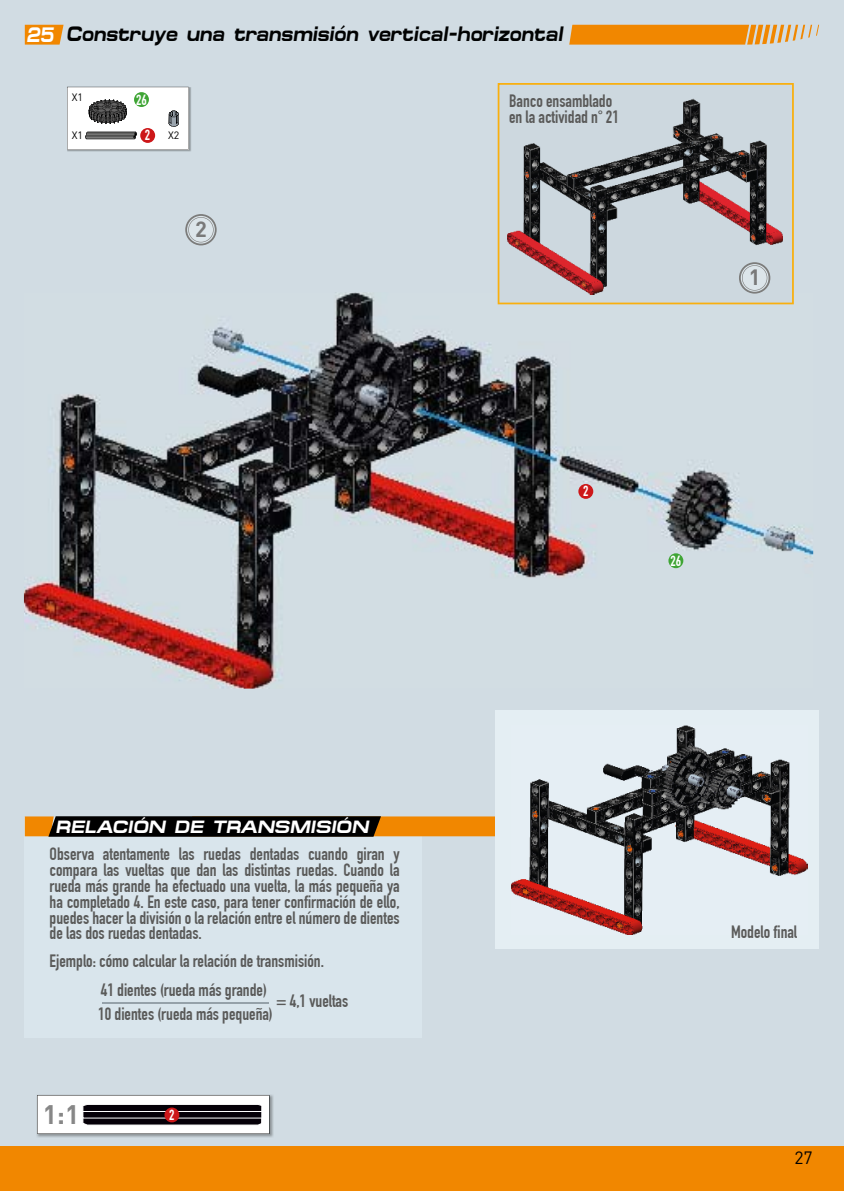
<style>
.page{position:relative;width:844px;height:1191px;background:#fff}
.page>*{position:absolute;margin:0;border:0;box-sizing:border-box;transform-origin:0 0}
.t1{font:26.25px "DIN Bold";color:#878787}
.t2{font:21.7px "DIN Bold";color:#797979}
.t3{font:italic 700 21px "Micro Extended";color:#010202;scale:.8 1}
.t4{font:italic 700 17.85px "Micro Extended";color:#fff;scale:.94 1}
.t5{font:700 17.5px/15.8px "DIN Condensed";color:#5a5a59;text-align:justify}
.t6{font:17.5px "DIN";color:#000}
.t7{font:700 14.35px "DIN Condensed";color:#fff}
.t8{font:10.5px "DIN";color:#000}
.s1{color:#fff}
</style>
<div class="page">
<div style="left:0;top:0;width:843px;height:1191px;background:#d1dce3"></div>
<div style="left:0;top:1146px;width:843px;height:45px;background:#f18700"></div>
<div style="left:25px;top:817px;width:397px;height:220px;background:#d9e5ec"></div>
<svg style="left:25px;top:816px;width:470px;height:20px;background:#4c2c03"></svg>
<svg style="left:25px;top:24px;width:794px;height:21px"></svg>
<img style="left:24px;top:292px;width:789px;height:396px">
<div style="left:495px;top:709px;width:324px;height:239px;background:#e4eef3"></div>
<img style="left:511px;top:725px;width:295px;height:209px">
<svg style="left:185px;top:214px;width:31px;height:31px"></svg>
<div style="left:578px;top:484px;width:15px;height:15px;background:#cd1719;border-radius:50%"></div>
<img style="left:37px;top:1095px;width:236px;height:42px">
<svg style="left:37px;top:1095px;width:232px;height:39px;background:#a4a2a5"></svg>
<div style="left:164px;top:1107px;width:15px;height:15px;background:#cd1719;border-radius:50%"></div>
<div style="left:668px;top:553px;width:15px;height:15px;background:#3fa535;border-radius:50%"></div>
<hr style="left:103px;top:1001px;width:166px;height:2px;background:#95a1a9">
<svg style="left:497px;top:83px;width:296px;height:221px"></svg>
<svg style="left:738px;top:262px;width:32px;height:32px"></svg>
<img style="left:67px;top:87px;width:124px;height:65px">
<svg style="left:67px;top:87px;width:122px;height:62px;background:#d7d5d2"></svg>
<p class="t3" style="left:27px;top:27px;width:671px"><span class="s1">25</span> Construye una transmisión vertical-horizontal</p>
<p class="t8" style="left:72px;top:91px;width:13px">X1</p>
<p class="t8" style="left:72px;top:129px;width:13px">X1</p>
<p class="t7" style="left:145px;top:130px;width:7px">2</p>
<p class="t7" style="left:136px;top:94px;width:12px">26</p>
<p class="t8" style="left:168px;top:129px;width:13px">X2</p>
<p class="t2" style="left:195px;top:215px;width:13px">2</p>
<p class="t5" style="left:509px;top:96px;width:111px">Banco ensamblado en la actividad n° 21</p>
<p class="t2" style="left:748px;top:263px;width:13px">1</p>
<p class="t7" style="left:583px;top:486px;width:7px">2</p>
<p class="t7" style="left:670px;top:555px;width:12px">26</p>
<p class="t4" style="left:55px;top:820px;width:334px">RELACIÓN DE TRANSMISIÓN</p>
<p class="t5" style="left:50px;top:849px;width:351px">Observa atentamente las ruedas dentadas cuando giran y compara las vueltas que dan las distintas ruedas. Cuando la rueda más grande ha efectuado una vuelta, la más pequeña ya ha completado 4. En este caso, para tener confirmación de ello, puedes hacer la división o la relación entre el número de dientes de las dos ruedas dentadas.</p>
<p class="t5" style="left:50px;top:949px;width:276px;line-height:28.2px;text-align:center">Ejemplo: cómo calcular la relación de transmisión.<br>41 dientes (rueda más grande)</p>
<p class="t5" style="left:98px;top:1008px;width:176px">10 dientes (rueda más pequeña)</p>
<p class="t5" style="left:276px;top:995px;width:74px">= 4,1 vueltas</p>
<h1 class="t1" style="left:43px;top:1097px;width:38px">1:1</h1>
<p class="t7" style="left:169px;top:1109px;width:7px">2</p>
<p class="t5" style="left:730px;top:926px;width:68px">Modelo final</p>
<p class="t6" style="left:794px;top:1146px;width:20px">27</p>
</div>
